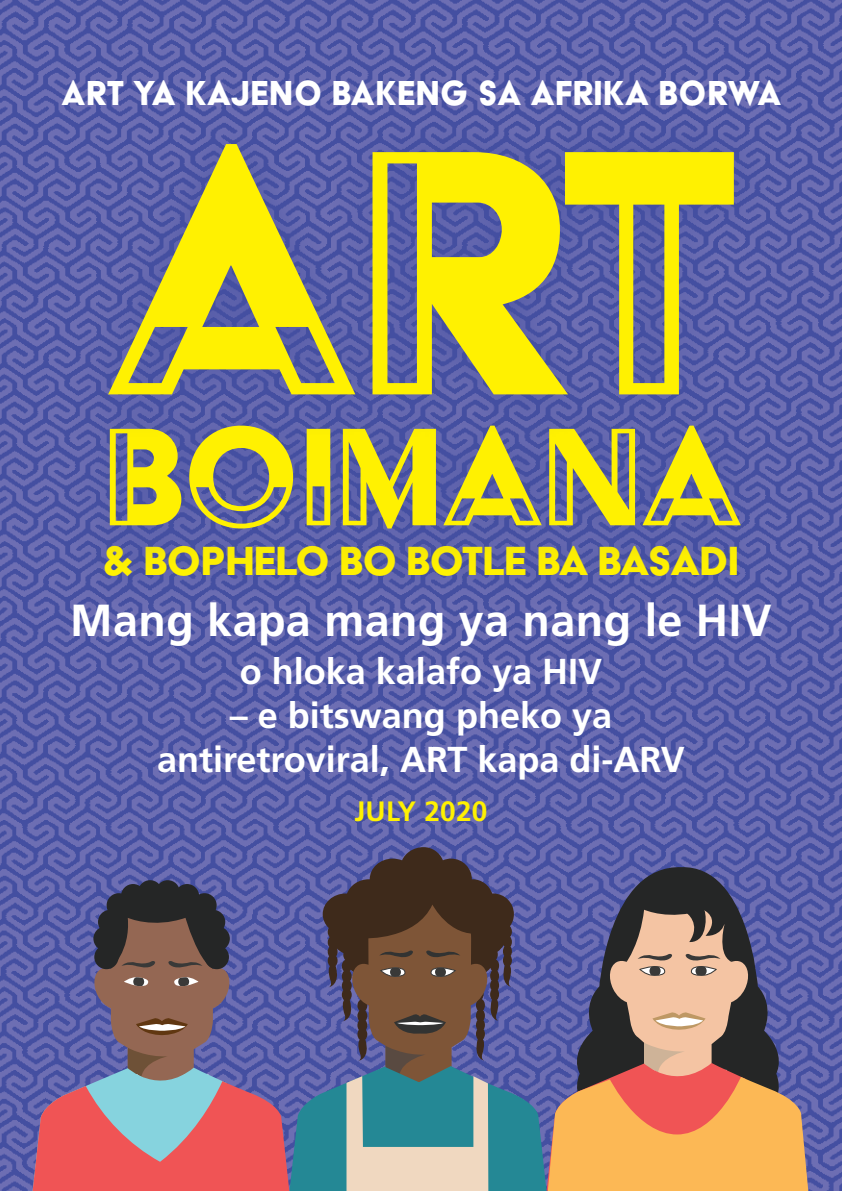
<style>
.page{position:relative;width:842px;height:1191px;background:#fff}
.page>*{position:absolute;margin:0;border:0;box-sizing:border-box;transform-origin:0 0}
.header_fancy{font:160.8px "Acier BAT Text Noir";letter-spacing:-.02em;color:#fff101}
.header_fancy-2{font:46.8px "Acier BAT Text Solid";letter-spacing:-.03em;color:#fff101}
.body{font:700 44.8px "Frutiger LT Std";letter-spacing:.01em;color:#fff}
.header_fancy-3{font:40px "Acier BAT Text Solid";letter-spacing:.01em;color:#fff;scale:.95 1}
.body-2{font:700 36px/44px "Frutiger LT Std";color:#fff;text-align:center}
.body-3{font:700 28px "Frutiger LT Std";letter-spacing:.01em;color:#fff101}
</style>
<div class="page">
<img style="left:0;top:0;width:841px;height:1191px">
<div style="left:76px;top:516px;width:691px;height:89px;background:#444fa1;opacity:.75"></div>
<div style="left:65px;top:383px;width:714px;height:188px;background:#444fa1;opacity:.75"></div>
<div style="left:70px;top:103px;width:707px;height:334px;background:#444fa1;opacity:.75"></div>
<svg style="left:108px;top:144px;width:625px;height:250px;background:#9d9b61"></svg>
<svg style="left:32px;top:847px;width:777px;height:344px;background:#7d6c7d"></svg>
<p class="header_fancy-3" style="left:61px;top:72px;width:759px">ART YA KAJENO BAKENG SA AFRIKA BORWA</p>
<p class="header_fancy" style="left:102px;top:392px;width:642px">BOIMANA</p>
<p class="header_fancy-2" style="left:102px;top:536px;width:638px">&amp; BOPHELO BO BOTLE BA BASADI</p>
<p class="body" style="left:70px;top:594px;width:702px">Mang kapa mang ya nang le HIV</p>
<p class="body-2" style="left:240px;top:650px;width:364px">o hloka kalafo ya HIV</p>
<p class="body-2" style="left:157px;top:694px;width:529px">– e bitswang pheko ya antiretroviral, ART kapa di-ARV</p>
<p class="body-3" style="left:354px;top:795px;width:134px">JULY 2020</p>
</div>
